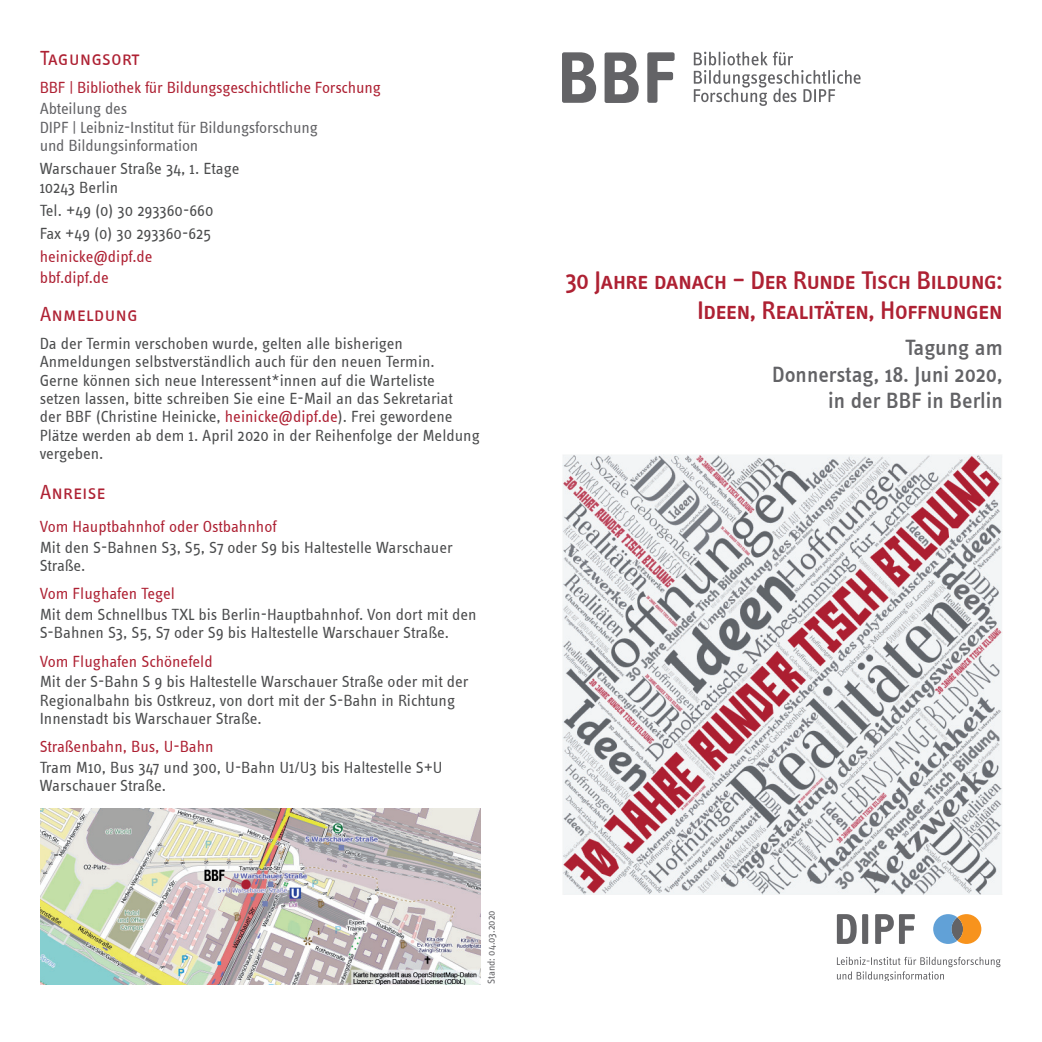
<style>
.page{position:relative;width:1042px;height:1042px;background:#fff}
.page>*{position:absolute;margin:0;border:0;box-sizing:border-box;transform-origin:0 0}
.t1{font:26.25px/29.8px "Info Text Medium Caps";letter-spacing:-.035em;color:#ae2133;text-align:right}
.t2{font:500 22.75px/26.2px "Info Text";color:#636366;text-align:right}
.t3{font:21px "Info Text Regular Caps";letter-spacing:-.005em;color:#ae2133}
.t4{font:16.62px/18.4px "Info Text";color:#4b4c4d}
.t5{font:16.62px/20.8px "Info Text";letter-spacing:-.005em;color:#ae2133}
.t6{font:16.62px/18.4px "Info Text";letter-spacing:-.01em;color:#636366}
.t7{font:10.5px "Info Text";color:#636366}
.s1{color:#ae2133}
</style>
<div class="page">
<img style="left:40px;top:809px;width:440px;height:176px">
<svg style="left:604px;top:52px;width:35px;height:51px"></svg>
<svg style="left:562px;top:52px;width:34px;height:51px"></svg>
<svg style="left:647px;top:52px;width:27px;height:51px"></svg>
<svg style="left:694px;top:52px;width:166px;height:54px"></svg>
<svg style="left:837px;top:914px;width:19px;height:30px"></svg>
<svg style="left:862px;top:914px;width:6px;height:30px"></svg>
<svg style="left:875px;top:914px;width:40px;height:30px"></svg>
<svg style="left:837px;top:957px;width:163px;height:23px"></svg>
<svg style="left:933px;top:914px;width:48px;height:30px"></svg>
<img style="left:562px;top:454px;width:440px;height:441px">
<p class="t3" style="left:40px;top:47px;width:102px">Tagungsort</p>
<p class="t5" style="left:40px;top:78px;width:343px">BBF | Bibliothek für Bildungsgeschichtliche Forschung</p>
<p class="t6" style="left:40px;top:100px;width:280px">Abteilung des<br>DIPF | Leibniz-Institut für Bildungsforschung und Bildungsinformation</p>
<p class="t4" style="left:40px;top:159px;width:201px">Warschauer Straße 34, 1. Etage<br>10243 Berlin</p>
<p class="t4" style="left:40px;top:199px;width:175px;line-height:23.3px">Tel. +49 (0) 30 293360-660<br>Fax +49 (0) 30 293360-625</p>
<p class="t5" style="left:40px;top:247px;width:114px">heinicke@dipf.de bbf.dipf.de</p>
<p class="t3" style="left:40px;top:303px;width:100px">Anmeldung</p>
<p class="t4" style="left:40px;top:334px;width:442px">Da der Termin verschoben wurde, gelten alle bisherigen Anmeldungen selbstverständlich auch für den neuen Termin.<br>Gerne können sich neue Interessent*innen auf die Warteliste setzen lassen, bitte schreiben Sie eine E-Mail an das Sekretariat<br>der BBF (Christine Heinicke, <span class="s1">heinicke@dipf.de</span>). Frei gewordene Plätze werden ab dem 1. April 2020 in der Reihenfolge der Meldung vergeben.</p>
<p class="t3" style="left:40px;top:481px;width:68px">Anreise</p>
<p class="t5" style="left:40px;top:516px;width:238px">Vom Hauptbahnhof oder Ostbahnhof</p>
<p class="t4" style="left:40px;top:538px;width:415px">Mit den S-Bahnen S3, S5, S7 oder S9 bis Haltestelle Warschauer<br>Straße.</p>
<p class="t5" style="left:40px;top:583px;width:137px">Vom Flughafen Tegel</p>
<p class="t4" style="left:40px;top:605px;width:438px">Mit dem Schnellbus TXL bis Berlin-Hauptbahnhof. Von dort mit den<br>S-Bahnen S3, S5, S7 oder S9 bis Haltestelle Warschauer Straße.</p>
<p class="t5" style="left:40px;top:651px;width:174px">Vom Flughafen Schönefeld</p>
<p class="t4" style="left:40px;top:673px;width:430px">Mit der S-Bahn S 9 bis Haltestelle Warschauer Straße oder mit der<br>Regionalbahn bis Ostkreuz, von dort mit der S-Bahn in Richtung<br>Innenstadt bis Warschauer Straße.</p>
<p class="t5" style="left:40px;top:736px;width:175px">Straßenbahn, Bus, U-Bahn</p>
<p class="t4" style="left:40px;top:758px;width:404px">Tram M10, Bus 347 und 300, U-Bahn U1/U3 bis Haltestelle S+U<br>Warschauer Straße.</p>
<p class="t7" style="left:486px;top:984px;width:75px;rotate:-90deg">Stand: 04.03.2020</p>
<h1 class="t1" style="left:565px;top:266px;width:439px">30 Jahre danach – Der Runde Tisch Bildung:<br>Ideen, Realitäten, Hoffnungen</h1>
<h2 class="t2" style="left:772px;top:335px;width:232px">Tagung am<br>Donnerstag, 18. Juni 2020, in der BBF in Berlin</h2>
</div>
